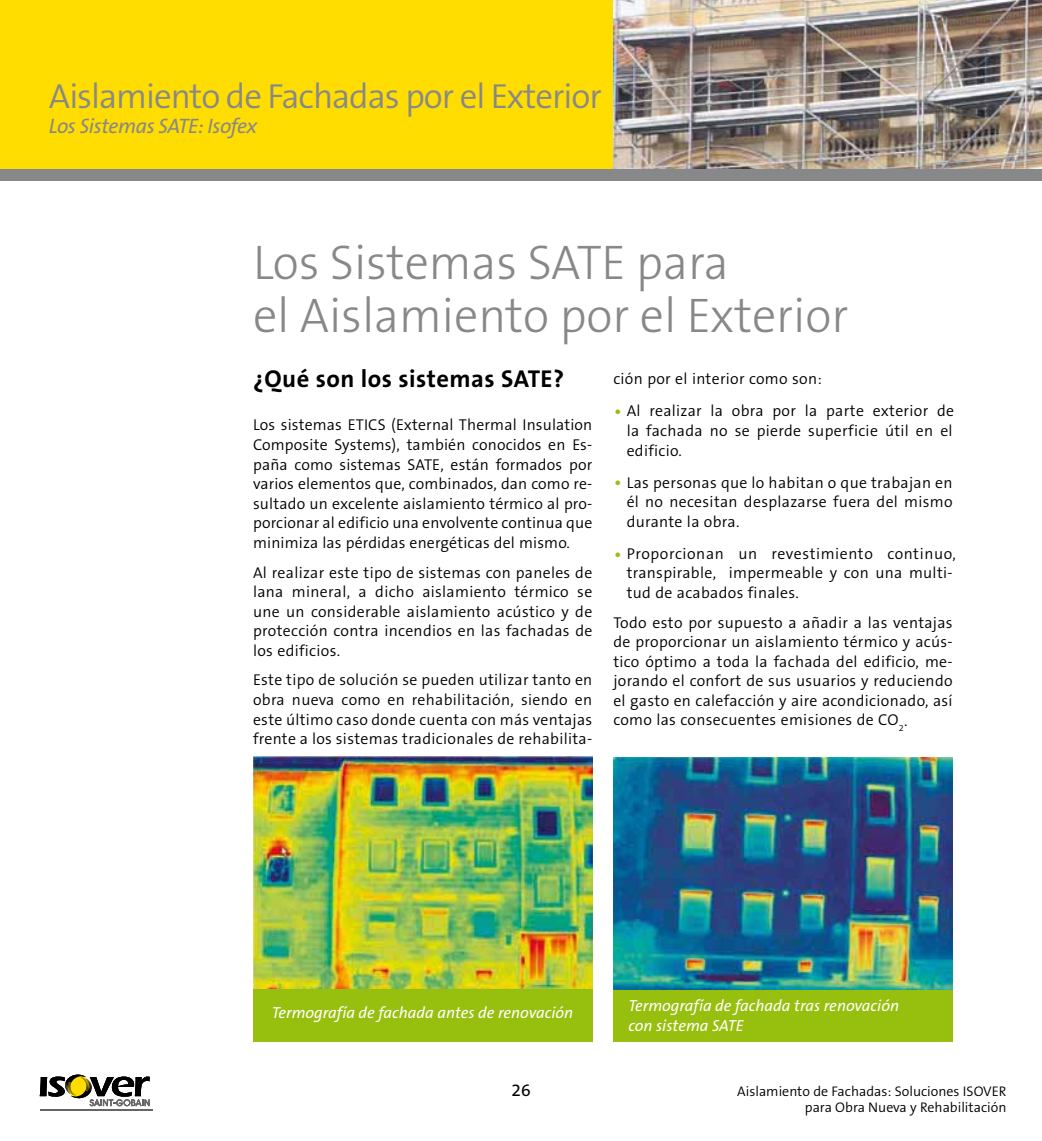
<style>
.page{position:relative;width:1042px;height:1141px;background:#fff}
.page>*{position:absolute;margin:0;border:0;box-sizing:border-box;transform-origin:0 0}
.t1{font:300 49px/52.5px "The Sans B3";color:#87888a}
.t2{font:300 35px "The Sans B4";letter-spacing:-.03em;color:#87888a}
.t3{font:700 24.5px "The Sans B7";letter-spacing:.02em;color:#000}
.t4{font:italic 21px "The Sans B5 Plain";letter-spacing:-.02em;color:#87888a}
.t5{font:17.5px "The Sans B5 Plain";color:#000}
.t6{font:italic 16.1px/20.1px "The Sans B5 Plain";color:#fff}
.t7{font:300 15.75px/19.6px "The Sans B4";letter-spacing:.02em;color:#000;text-align:justify}
.t8{font:300 14px/15.8px "The Sans B4";color:#000;text-align:right}
.s1{font-size:21px;color:#97bf0d}
</style>
<div class="page">
<svg style="left:40px;top:1074px;width:110px;height:32px"></svg>
<hr style="left:40px;top:1109px;width:112px;height:1px;background:#646567">
<div style="left:0;top:0;width:613px;height:169px;background:#fd0"></div>
<div style="left:253px;top:775px;width:339px;height:267px;background:#97bf0d"></div>
<div style="left:613px;top:775px;width:339px;height:267px;background:#97bf0d"></div>
<img style="left:253px;top:757px;width:339px;height:231px">
<img style="left:613px;top:757px;width:339px;height:233px">
<img style="left:613px;top:0;width:429px;height:169px">
<div style="left:0;top:169px;width:1042px;height:12px;background:#87888a"></div>
<h2 class="t2" style="left:49px;top:80px;width:554px">Aislamiento de Fachadas por el Exterior</h2>
<h3 class="t4" style="left:49px;top:116px;width:210px">Los Sistemas SATE: Isofex</h3>
<h1 class="t1" style="left:253px;top:240px;width:597px">Los Sistemas SATE para<br>el Aislamiento por el Exterior</h1>
<h3 class="t3" style="left:253px;top:368px;width:313px">¿Qué son los sistemas SATE?</h3>
<p class="t7" style="left:253px;top:416px;width:341px">Los sistemas ETICS (External Thermal Insulation Composite Systems), también conocidos en Es&shy;paña como sistemas SATE, están formados por varios elementos que, combinados, dan como re&shy;sultado un excelente aislamiento térmico al pro&shy;porcionar al edificio una envolvente continua que minimiza las pérdidas energéticas del mismo.</p>
<p class="t7" style="left:253px;top:563px;width:341px">Al realizar este tipo de sistemas con paneles de lana mineral, a dicho aislamiento térmico se une un considerable aislamiento acústico y de protección contra incendios en las fachadas de los edificios.</p>
<p class="t7" style="left:253px;top:671px;width:341px">Este tipo de solución se pueden utilizar tanto en obra nueva como en rehabilitación, siendo en este último caso donde cuenta con más ventajas frente a los sistemas tradicionales de rehabilita-</p>
<p class="t7" style="left:613px;top:370px;width:210px">ción por el interior como son:</p>
<p class="t7" style="left:627px;top:402px;width:329px;text-indent:-13px"><span class="s1">•</span> Al realizar la obra por la parte exterior de la fachada no se pierde superficie útil en el edificio.</p>
<p class="t7" style="left:627px;top:474px;width:327px;text-indent:-13px"><span class="s1">•</span> Las personas que lo habitan o que trabajan en él no necesitan desplazarse fuera del mismo durante la obra.</p>
<p class="t7" style="left:627px;top:545px;width:331px;text-align:left;text-indent:-13px"><span class="s1">•</span> Proporcionan un revestimiento continuo, transpirable, impermeable y con una multi&shy;tud de acabados finales.</p>
<p class="t7" style="left:613px;top:613px;width:341px">Todo esto por supuesto a añadir a las ventajas de proporcionar un aislamiento térmico y acús&shy;tico óptimo a toda la fachada del edificio, me&shy;jorando el confort de sus usuarios y reduciendo el gasto en calefacción y aire acondicionado, así como las consecuentes emisiones de CO<sub>2</sub>.</p>
<p class="t6" style="left:272px;top:1004px;width:303px">Termografía de fachada antes de renovación</p>
<p class="t6" style="left:628px;top:996px;width:272px">Termografía de fachada tras renovación con sistema SATE</p>
<p class="t5" style="left:511px;top:1082px;width:21px">26</p>
<p class="t8" style="left:737px;top:1084px;width:271px">Aislamiento de Fachadas: Soluciones ISOVER para Obra Nueva y Rehabilitación</p>
</div>
